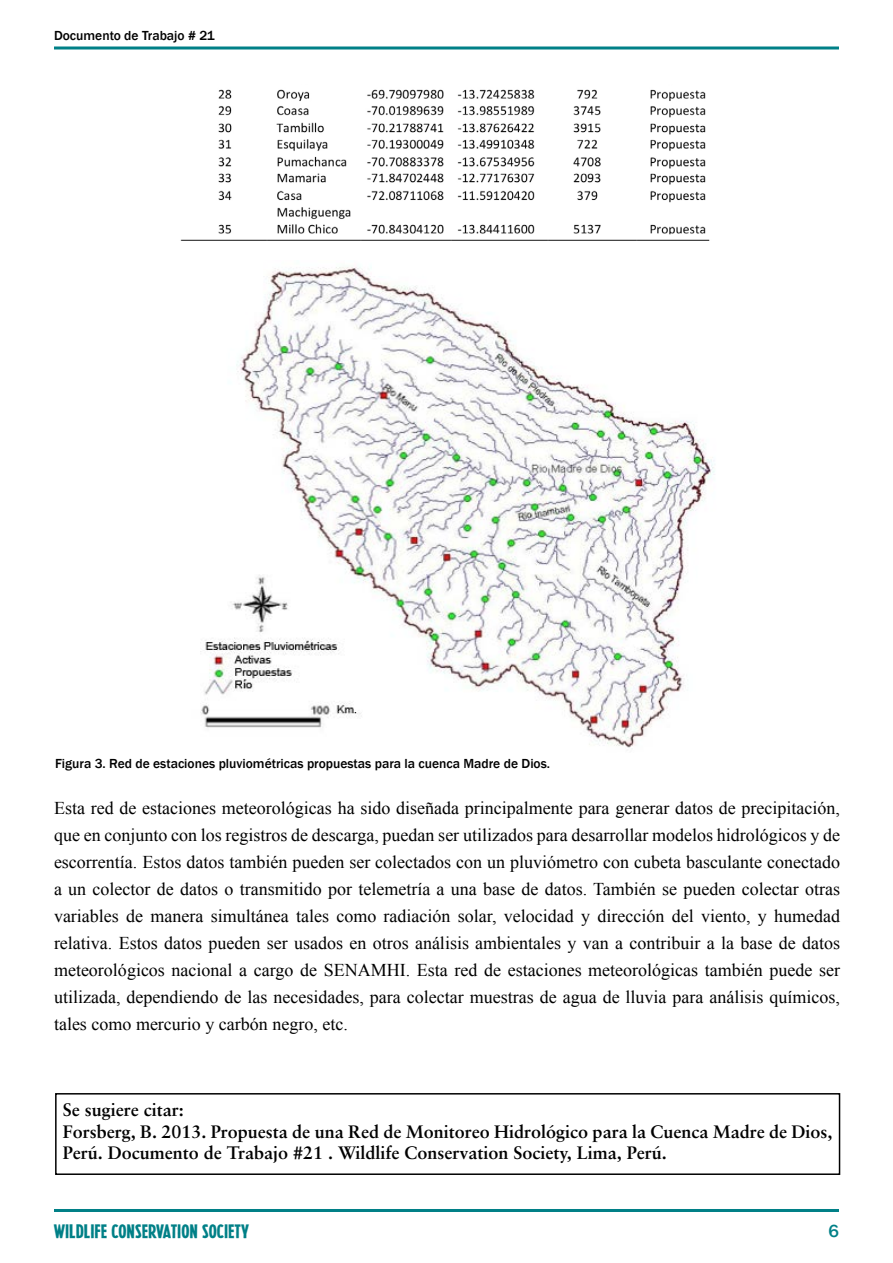
<style>
.page{position:relative;width:893px;height:1263px;background:#fff}
.page>*{position:absolute;margin:0;border:0;box-sizing:border-box;transform-origin:0 0}
.t1{font:18px/27px "Times New Roman";color:#000;text-align:justify}
.t2{font:700 18px/21.6px "Sabon";color:#000}
.t3{font:18px "WCS Wildlife";color:#008087}
.t4{font:500 18px "Franklin Gothic";color:#008087}
.t5{font:500 13.5px "Franklin Gothic";color:#000}
</style>
<div class="page">
<hr style="left:54px;top:47px;width:785px;height:3px;background:#008087">
<hr style="left:54px;top:1209px;width:785px;height:3px;background:#008087">
<img style="left:200px;top:267px;width:515px;height:481px">
<div style="left:55px;top:1093px;width:785px;height:82px;border:2px solid #000"></div>
<img style="left:180px;top:89px;width:530px;height:152px">
<p class="t5" style="left:54px;top:27px;width:162px">Documento de Trabajo # 21</p>
<p class="t5" style="left:55px;top:755px;width:497px">Figura 3. Red de estaciones pluviométricas propuestas para la cuenca Madre de Dios.</p>
<p class="t1" style="left:54px;top:794px;width:788px">Esta red de estaciones meteorológicas ha sido diseñada principalmente para generar datos de precipitación, que en conjunto con los registros de descarga, puedan ser utilizados para desarrollar modelos hidrológicos y de escorrentía. Estos datos también pueden ser colectados con un pluviómetro con cubeta basculante conectado a un colector de datos o transmitido por telemetría a una base de datos. También se pueden colectar otras variables de manera simultánea tales como radiación solar, velocidad y dirección del viento, y humedad relativa. Estos datos pueden ser usados en otros análisis ambientales y van a contribuir a la base de datos meteorológicos nacional a cargo de SENAMHI. Esta red de estaciones meteorológicas también puede ser utilizada, dependiendo de las necesidades, para colectar muestras de agua de lluvia para análisis químicos, tales como mercurio y carbón negro, etc.</p>
<p class="t2" style="left:63px;top:1098px;width:771px">Se sugiere citar:<br>Forsberg, B. 2013. Propuesta de una Red de Monitoreo Hidrológico para la Cuenca Madre de Dios,<br>Perú. Documento de Trabajo #21 . Wildlife Conservation Society, Lima, Perú.</p>
<p class="t3" style="left:54px;top:1220px;width:197px">WILDLIFE CONSERVATION SOCIETY</p>
<p class="t4" style="left:828px;top:1219px;width:12px">6</p>
</div>
